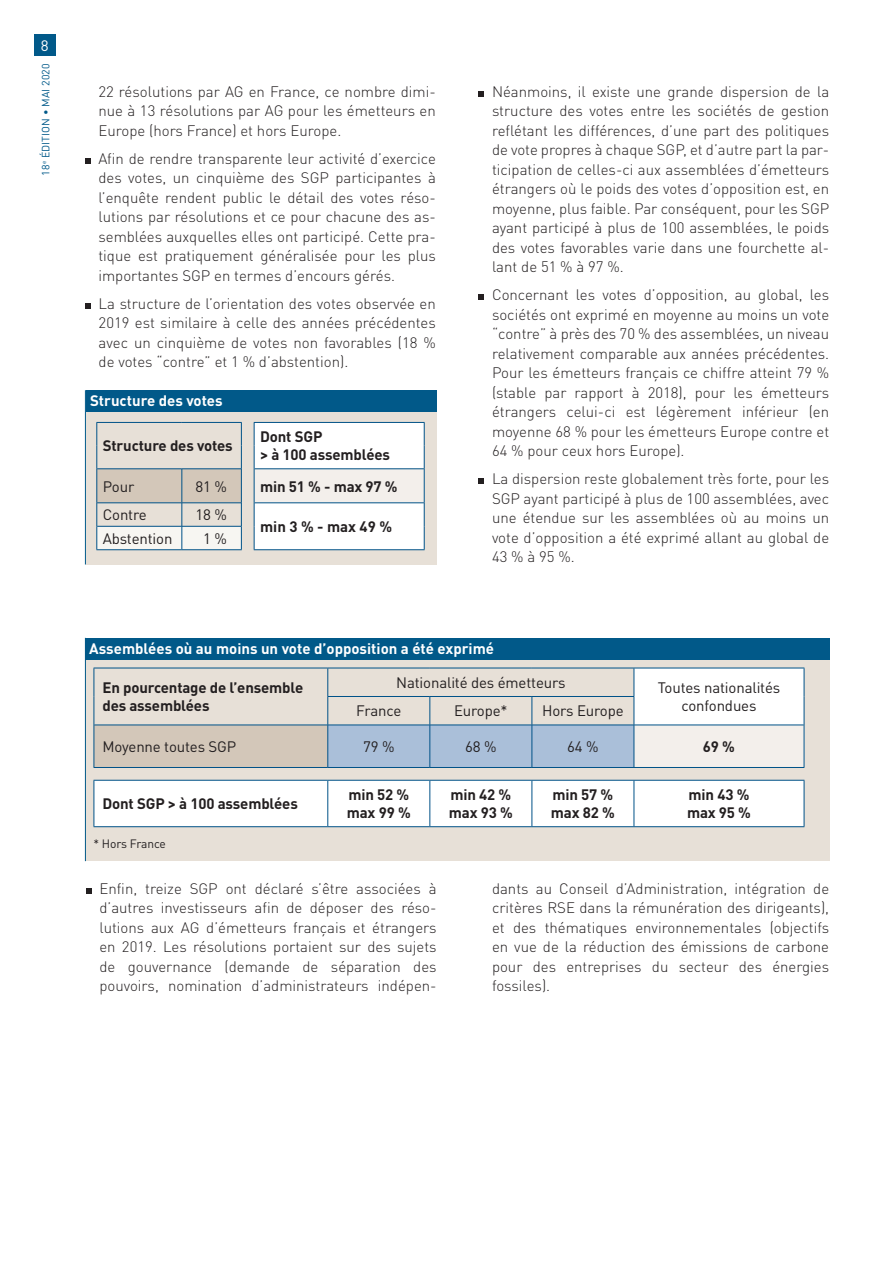
<style>
.page{position:relative;width:893px;height:1263px;background:#fff}
.page>*{position:absolute;margin:0;border:0;box-sizing:border-box;transform-origin:0 0}
.t1{font:300 15px/19.5px "DINOT";color:#231f20;text-align:justify}
.t2{font:700 15px/18px "DINOT";letter-spacing:-.01em;color:#231f20}
.t3{font:15px/18px "DINOT";letter-spacing:-.01em;color:#231f20;text-align:center}
.t4{font:700 15px "DINOT";color:#fff}
.t5{font:15px "DIN";color:#fff}
.t6{font:12px "DINOT";letter-spacing:-.015em;color:#231f20}
.t7{font:10.5px "DIN";letter-spacing:.01em;color:#015989}
</style>
<div class="page">
<div style="left:34px;top:34px;width:21px;height:21px;background:#015989"></div>
<div style="left:86px;top:410px;width:351px;height:154px;background:#e7e0d7"></div>
<div style="left:86px;top:390px;width:351px;height:21px;background:#015989"></div>
<svg style="left:85px;top:158px;width:6px;height:6px"></svg>
<svg style="left:85px;top:303px;width:6px;height:6px"></svg>
<hr style="left:96px;top:422px;width:86px;height:1px;background:#005288">
<hr style="left:182px;top:422px;width:60px;height:1px;background:#005288">
<svg style="left:96px;top:423px;width:146px;height:127px"></svg>
<svg style="left:254px;top:422px;width:171px;height:127px;background:#f5f6f6"></svg>
<hr style="left:254px;top:549px;width:171px;height:1px;background:#005288">
<hr style="left:254px;top:468px;width:170px;height:1px;background:#005288">
<hr style="left:254px;top:503px;width:170px;height:1px;background:#005288">
<svg style="left:478px;top:91px;width:6px;height:5px"></svg>
<svg style="left:478px;top:294px;width:6px;height:6px"></svg>
<svg style="left:478px;top:478px;width:6px;height:6px"></svg>
<div style="left:85px;top:659px;width:744px;height:202px;background:#e7e0d7"></div>
<div style="left:85px;top:638px;width:744px;height:21px;background:#015989"></div>
<hr style="left:85px;top:638px;width:1px;height:223px;background:#015989">
<hr style="left:85px;top:390px;width:1px;height:174px;background:#015989">
<svg style="left:94px;top:669px;width:710px;height:157px;fill:#fff"></svg>
<div style="left:94px;top:725px;width:234px;height:42px;background:#d3c7b9"></div>
<div style="left:634px;top:725px;width:170px;height:42px;background:#f3efeb"></div>
<svg style="left:328px;top:669px;width:307px;height:98px"></svg>
<hr style="left:94px;top:725px;width:234px;height:1px;background:#005288">
<hr style="left:328px;top:725px;width:102px;height:1px;background:#005288">
<hr style="left:328px;top:725px;width:1px;height:42px;background:#005288">
<hr style="left:430px;top:725px;width:102px;height:1px;background:#005288">
<hr style="left:430px;top:725px;width:1px;height:42px;background:#005288">
<hr style="left:532px;top:725px;width:102px;height:1px;background:#005288">
<hr style="left:532px;top:725px;width:1px;height:42px;background:#005288">
<hr style="left:634px;top:725px;width:170px;height:1px;background:#005288">
<hr style="left:634px;top:725px;width:1px;height:42px;background:#005288">
<hr style="left:328px;top:781px;width:1px;height:45px;background:#005288">
<hr style="left:430px;top:781px;width:1px;height:45px;background:#005288">
<hr style="left:532px;top:781px;width:1px;height:45px;background:#005288">
<hr style="left:634px;top:781px;width:1px;height:45px;background:#005288">
<hr style="left:94px;top:668px;width:234px;height:1px;background:#005288">
<svg style="left:94px;top:668px;width:1px;height:57px"></svg>
<hr style="left:328px;top:668px;width:102px;height:1px;background:#005288">
<hr style="left:430px;top:668px;width:102px;height:1px;background:#005288">
<hr style="left:532px;top:668px;width:102px;height:1px;background:#005288">
<hr style="left:634px;top:668px;width:170px;height:1px;background:#005288">
<svg style="left:804px;top:668px;width:1px;height:57px"></svg>
<hr style="left:94px;top:725px;width:1px;height:42px;background:#005288">
<hr style="left:804px;top:725px;width:1px;height:42px;background:#005288">
<hr style="left:94px;top:767px;width:234px;height:1px;background:#005288">
<hr style="left:328px;top:767px;width:102px;height:1px;background:#005288">
<hr style="left:430px;top:767px;width:102px;height:1px;background:#005288">
<hr style="left:532px;top:767px;width:102px;height:1px;background:#005288">
<hr style="left:634px;top:767px;width:170px;height:1px;background:#005288">
<hr style="left:94px;top:780px;width:234px;height:1px;background:#005288">
<hr style="left:94px;top:781px;width:1px;height:45px;background:#005288">
<hr style="left:328px;top:780px;width:102px;height:1px;background:#005288">
<hr style="left:430px;top:780px;width:102px;height:1px;background:#005288">
<hr style="left:532px;top:780px;width:102px;height:1px;background:#005288">
<hr style="left:634px;top:780px;width:170px;height:1px;background:#005288">
<hr style="left:804px;top:781px;width:1px;height:45px;background:#005288">
<hr style="left:94px;top:826px;width:234px;height:1px;background:#005288">
<hr style="left:328px;top:826px;width:102px;height:1px;background:#005288">
<hr style="left:430px;top:826px;width:102px;height:1px;background:#005288">
<hr style="left:532px;top:826px;width:102px;height:1px;background:#005288">
<hr style="left:634px;top:826px;width:170px;height:1px;background:#005288">
<svg style="left:86px;top:888px;width:6px;height:6px"></svg>
<p class="t5" style="left:41px;top:36px;width:9px">8</p>
<p class="t7" style="left:39px;top:176px;width:113px;rotate:-90deg">18<sup>e</sup> ÉDITION • MAI 2020</p>
<p class="t1" style="left:98px;top:81px;width:339px">22 résolutions par AG en France, ce nombre dimi&shy;nue à 13 résolutions par AG pour les émetteurs en Europe (hors France) et hors Europe.</p>
<p class="t1" style="left:98px;top:148px;width:339px">Afin de rendre transparente leur activité d’exercice des votes, un cinquième des SGP participantes à l’enquête rendent public le détail des votes réso&shy;lutions par résolutions et ce pour chacune des as&shy;semblées auxquelles elles ont participé. Cette pra&shy;tique est pratiquement généralisée pour les plus importantes SGP en termes d’encours gérés.</p>
<p class="t1" style="left:99px;top:293px;width:339px">La structure de l’orientation des votes observée en 2019 est similaire à celle des années précédentes avec un cinquième de votes non favorables (18 % de votes “contre” et 1 % d’abstention).</p>
<p class="t4" style="left:90px;top:391px;width:134px">Structure des votes</p>
<p class="t2" style="left:103px;top:436px;width:131px">Structure des votes</p>
<p class="t2" style="left:260px;top:427px;width:131px">Dont SGP<br>&gt; à 100 assemblées</p>
<p class="t3" style="left:103px;top:477px;width:33px">Pour</p>
<p class="t3" style="left:195px;top:477px;width:33px">81 %</p>
<p class="t2" style="left:260px;top:477px;width:139px">min 51 % - max 97 %</p>
<p class="t3" style="left:103px;top:506px;width:45px">Contre</p>
<p class="t3" style="left:195px;top:506px;width:33px">18 %</p>
<p class="t2" style="left:260px;top:517px;width:133px">min 3 % - max 49 %</p>
<p class="t3" style="left:103px;top:529px;width:71px">Abstention</p>
<p class="t3" style="left:203px;top:529px;width:25px">1 %</p>
<p class="t1" style="left:492px;top:81px;width:339px">Néanmoins, il existe une grande dispersion de la structure des votes entre les sociétés de gestion reflétant les différences, d’une part des politiques de vote propres à chaque SGP, et d’autre part la par&shy;ticipation de celles-ci aux assemblées d’émetteurs étrangers où le poids des votes d’opposition est, en moyenne, plus faible. Par conséquent, pour les SGP ayant participé à plus de 100 assemblées, le poids des votes favorables varie dans une fourchette al&shy;lant de 51 % à 97 %.</p>
<p class="t1" style="left:492px;top:285px;width:339px">Concernant les votes d’opposition, au global, les sociétés ont exprimé en moyenne au moins un vote “contre” à près des 70 % des assemblées, un niveau relativement comparable aux années précédentes.<br>Pour les émetteurs français ce chiffre atteint 79 % (stable par rapport à 2018), pour les émetteurs étrangers celui-ci est légèrement inférieur (en moyenne 68 % pour les émetteurs Europe contre et 64 % pour ceux hors Europe).</p>
<p class="t1" style="left:492px;top:469px;width:339px">La dispersion reste globalement très forte, pour les SGP ayant participé à plus de 100 assemblées, avec une étendue sur les assemblées où au moins un vote d’opposition a été exprimé allant au global de 43 % à 95 %.</p>
<p class="t4" style="left:89px;top:638px;width:406px">Assemblées où au moins un vote d’opposition a été exprimé</p>
<p class="t2" style="left:102px;top:678px;width:202px">En pourcentage de l’ensemble des assemblées</p>
<p class="t3" style="left:396px;top:673px;width:171px">Nationalité des émetteurs</p>
<p class="t3" style="left:658px;top:678px;width:124px">Toutes nationalités confondues</p>
<p class="t3" style="left:356px;top:702px;width:47px">France</p>
<p class="t3" style="left:454px;top:702px;width:55px">Europe*</p>
<p class="t3" style="left:542px;top:702px;width:83px">Hors Europe</p>
<p class="t3" style="left:102px;top:737px;width:135px">Moyenne toutes SGP</p>
<p class="t3" style="left:363px;top:737px;width:33px">79 %</p>
<p class="t3" style="left:465px;top:737px;width:33px">68 %</p>
<p class="t3" style="left:567px;top:737px;width:33px">64 %</p>
<p class="t2" style="left:703px;top:737px;width:34px">69 %</p>
<p class="t2" style="left:102px;top:794px;width:197px">Dont SGP &gt; à 100 assemblées</p>
<p class="t2" style="left:347px;top:785px;width:65px">min 52 % max 99 %</p>
<p class="t2" style="left:449px;top:785px;width:65px">min 42 % max 93 %</p>
<p class="t2" style="left:551px;top:785px;width:65px">min 57 % max 82 %</p>
<p class="t2" style="left:687px;top:785px;width:65px">min 43 % max 95 %</p>
<p class="t6" style="left:94px;top:836px;width:74px">* Hors France</p>
<p class="t1" style="left:99px;top:878px;width:339px">Enfin, treize SGP ont déclaré s’être associées à d’autres investisseurs afin de déposer des réso&shy;lutions aux AG d’émetteurs français et étrangers en 2019. Les résolutions portaient sur des sujets de gouvernance (demande de séparation des pouvoirs, nomination d’administrateurs indépen-</p>
<p class="t1" style="left:492px;top:878px;width:339px">dants au Conseil d’Administration, intégration de critères RSE dans la rémunération des dirigeants), et des thématiques environnementales (objectifs en vue de la réduction des émissions de carbone pour des entreprises du secteur des énergies fossiles).</p>
</div>
